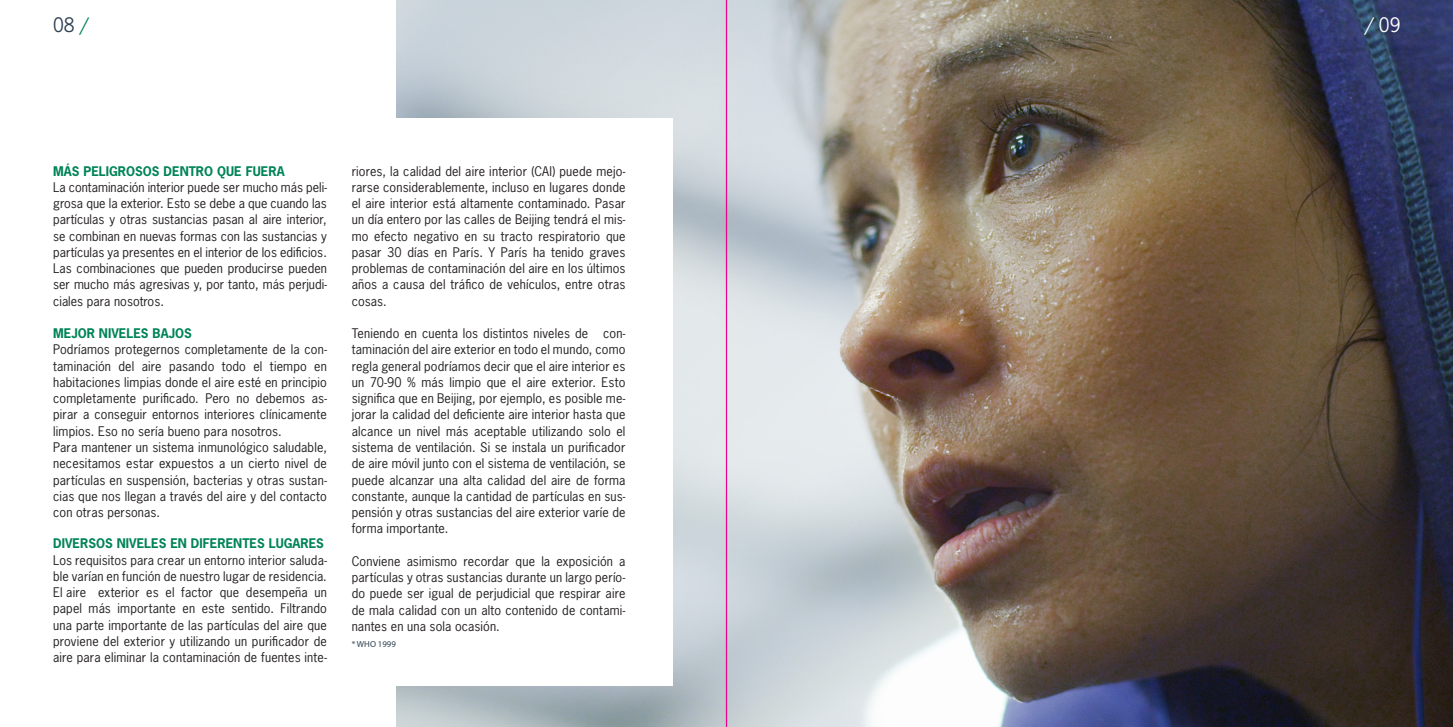
<style>
.page{position:relative;width:1453px;height:727px;background:#fff}
.page>*{position:absolute;margin:0;border:0;box-sizing:border-box;transform-origin:0 0}
.t1{font:18.75px "News Gothic Std";color:#2e4152}
.t2{font:18.75px "News Gothic Std";color:#fff}
.t3{font:12.5px/16.2px "News Gothic Std";letter-spacing:.01em;color:#231f20;text-align:justify}
.t4{font:700 12.5px "News Gothic Std";color:#008457}
.t5{font:8.75px "Myriad Pro";color:#2e4152}
.s1{color:#008457}
</style>
<div class="page">
<img style="left:397px;top:0;width:1056px;height:726px">
<div style="left:81px;top:118px;width:592px;height:567px;background:#fff"></div>
<hr style="left:726px;top:0;width:1px;height:726px;background:#ed028c">
<p class="t1" style="left:53px;top:13px;width:37px">08 <span class="s1">/</span></p>
<p class="t2" style="left:1365px;top:13px;width:37px">/ 09</p>
<p class="t4" style="left:53px;top:162px;width:233px">MÁS PELIGROSOS DENTRO QUE FUERA</p>
<p class="t3" style="left:53px;top:179px;width:275px">La contaminación interior puede ser mucho más peli&shy;grosa que la exterior. Esto se debe a que cuando las partículas y otras sustancias pasan al aire interior, se combinan en nuevas formas con las sustancias y partículas ya presentes en el interior de los edificios.<br>Las combinaciones que pueden producirse pueden ser mucho más agresivas y, por tanto, más perjudi&shy;ciales para nosotros.</p>
<p class="t4" style="left:53px;top:325px;width:140px">MEJOR NIVELES BAJOS</p>
<p class="t3" style="left:53px;top:341px;width:275px">Podríamos protegernos completamente de la con&shy;taminación del aire pasando todo el tiempo en habitaciones limpias donde el aire esté en principio completamente purificado. Pero no debemos as&shy;pirar a conseguir entornos interiores clínicamente limpios. Eso no sería bueno para nosotros.</p>
<p class="t3" style="left:53px;top:439px;width:275px">Para mantener un sistema inmunológico saludable, necesitamos estar expuestos a un cierto nivel de partículas en suspensión, bacterias y otras sustan&shy;cias que nos llegan a través del aire y del contacto con otras personas.</p>
<p class="t4" style="left:53px;top:535px;width:272px">DIVERSOS NIVELES EN DIFERENTES LUGARES</p>
<p class="t3" style="left:53px;top:551px;width:275px">Los requisitos para crear un entorno interior saluda&shy;ble varían en función de nuestro lugar de residencia.<br>El aire exterior es el factor que desempeña un papel más importante en este sentido. Filtrando una parte importante de las partículas del aire que proviene del exterior y utilizando un purificador de aire para eliminar la contaminación de fuentes inte-</p>
<p class="t3" style="left:352px;top:162px;width:275px">riores, la calidad del aire interior (CAI) puede mejo&shy;rarse considerablemente, incluso en lugares donde el aire interior está altamente contaminado. Pasar un día entero por las calles de Beijing tendrá el mis&shy;mo efecto negativo en su tracto respiratorio que pasar 30 días en París. Y París ha tenido graves problemas de contaminación del aire en los últimos años a causa del tráfico de vehículos, entre otras cosas.</p>
<p class="t3" style="left:352px;top:325px;width:275px">Teniendo en cuenta los distintos niveles de con&shy;taminación del aire exterior en todo el mundo, como regla general podríamos decir que el aire interior es un 70-90 % más limpio que el aire exterior. Esto significa que en Beijing, por ejemplo, es posible me&shy;jorar la calidad del deficiente aire interior hasta que alcance un nivel más aceptable utilizando solo el sistema de ventilación. Si se instala un purificador de aire móvil junto con el sistema de ventilación, se puede alcanzar una alta calidad del aire de forma constante, aunque la cantidad de partículas en sus&shy;pensión y otras sustancias del aire exterior varíe de forma importante.</p>
<p class="t3" style="left:352px;top:552px;width:275px">Conviene asimismo recordar que la exposición a partículas y otras sustancias durante un largo perío&shy;do puede ser igual de perjudicial que respirar aire de mala calidad con un alto contenido de contami&shy;nantes en una sola ocasión.</p>
<p class="t5" style="left:352px;top:638px;width:46px">* WHO 1999</p>
</div>
